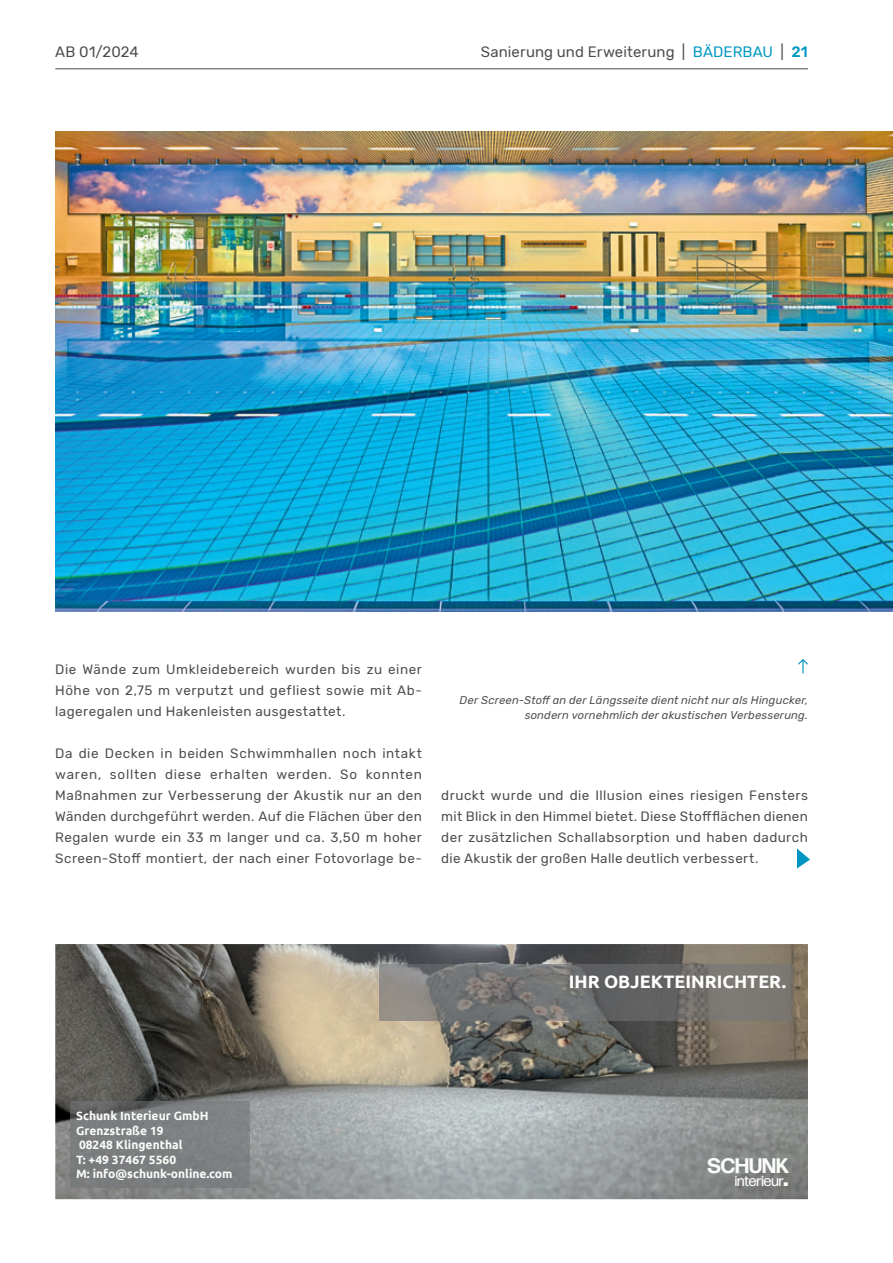
<style>
.page{position:relative;width:893px;height:1263px;background:#fff}
.page>*{position:absolute;margin:0;border:0;box-sizing:border-box;transform-origin:0 0}
.t1{font:700 21px "Forma DJR Display";color:#fbfdfb}
.t2{font:700 18px "Ubuntu";color:#fff}
.t3{font:15px "Rubik";letter-spacing:.005em;color:#4b4c4d}
.t4{font:15px "Forma DJR Display";color:#fff}
.t5{font:13.5px/21px "Rubik";letter-spacing:.03em;color:#4b4c4d;text-align:justify}
.t6{font:700 12px/14.4px "Ubuntu";color:#f9fcf8}
.t7{font:italic 11.25px/15px "Rubik";letter-spacing:.02em;color:#4b4c4d;text-align:right}
.s1{color:#0197c2}
.s2{font-weight:500;color:#0197c2}
.s3{font-weight:700;font-size:25.5px}
</style>
<div class="page">
<hr style="left:55px;top:68px;width:753px;height:1px;background:#4b4c4d">
<svg style="left:798px;top:659px;width:10px;height:14px"></svg>
<img style="left:55px;top:132px;width:838px;height:480px">
<svg style="left:797px;top:848px;width:13px;height:20px"></svg>
<img style="left:55px;top:944px;width:753px;height:255px">
<img style="left:380px;top:964px;width:412px;height:56px">
<img style="left:71px;top:1102px;width:178px;height:86px">
<p class="t3" style="left:55px;top:43px;width:85px">AB 01/2024</p>
<p class="t3" style="left:481px;top:43px;width:329px">Sanierung und Erweiterung | <span class="s1">BÄDERBAU</span> | <span class="s2">21</span></p>
<p class="t5" style="left:55px;top:659px;width:368px">Die Wände zum Umkleidebereich wurden bis zu einer Höhe von 2,75 m verputzt und gefliest sowie mit Ab&shy;lageregalen und Hakenleisten ausgestattet.</p>
<p class="t5" style="left:55px;top:743px;width:368px">Da die Decken in beiden Schwimmhallen noch intakt waren, sollten diese erhalten werden. So konnten Maßnahmen zur Verbesserung der Akustik nur an den Wänden durchgeführt werden. Auf die Flächen über den Regalen wurde ein 33 m langer und ca. 3,50 m hoher Screen-Stoff montiert, der nach einer Fotovorlage be-</p>
<p class="t7" style="left:460px;top:693px;width:350px">Der Screen-Stoff an der Längsseite dient nicht nur als Hingucker, sondern vornehmlich der akustischen Verbesserung.</p>
<p class="t5" style="left:441px;top:785px;width:368px">druckt wurde und die Illusion eines riesigen Fensters mit Blick in den Himmel bietet. Diese Stoffflächen dienen der zusätzlichen Schallabsorption und haben dadurch die Akustik der großen Halle deutlich verbessert.</p>
<h2 class="t2" style="left:569px;top:971px;width:219px">IHR OBJEKTEINRICHTER.</h2>
<p class="t6" style="left:76px;top:1109px;width:158px">Schunk Interieur GmbH<br>Grenzstraße 19<br>08248 Klingenthal<br>T: +49 37467 5560<br>M: info@schunk-online.com</p>
<h1 class="t1" style="left:707px;top:1152px;width:83px">SCHUNK</h1>
<p class="t4" style="left:735px;top:1171px;width:55px">interieur<span class="s3">.</span></p>
</div>
